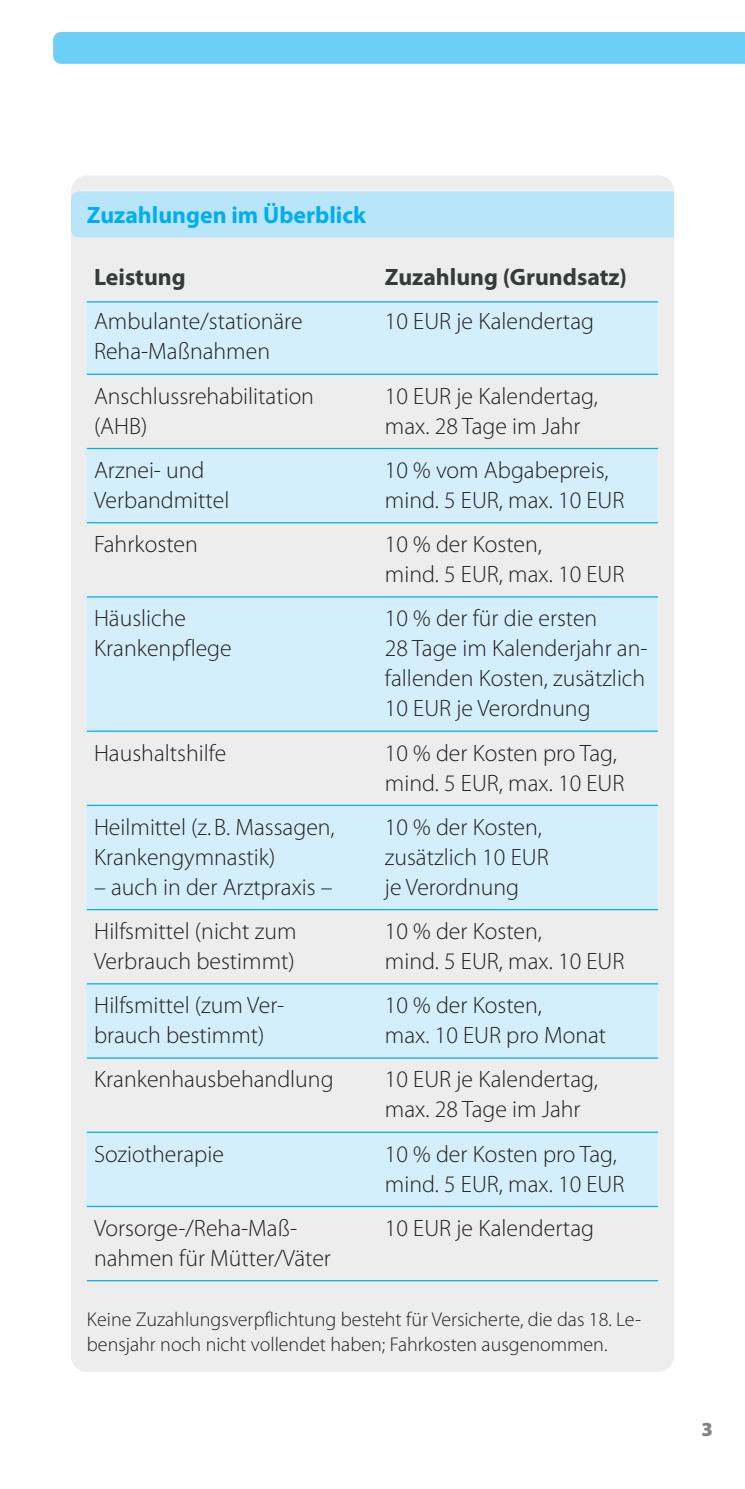
<style>
.page{position:relative;width:745px;height:1489px;background:#fff}
.page>*{position:absolute;margin:0;border:0;box-sizing:border-box;transform-origin:0 0}
.t1{font:300 23.75px/30px "Myriad Pro";color:#231f20}
.t2{font:700 23.75px "Myriad Pro";color:#363a3b}
.t3{font:700 23.75px "Myriad Pro";color:#00aeef}
.t4{font:300 20px/25px "Myriad Pro";color:#231f20}
.t5{font:900 20px "Myriad Pro";color:#808285}
</style>
<div class="page">
<div style="left:53px;top:32px;width:691px;height:32px;background:#6bcff6"></div>
<div style="left:71px;top:175px;width:602px;height:1196px;background:#ecedec;border-radius:16px"></div>
<div style="left:71px;top:191px;width:602px;height:46px;background:#b9e5fa"></div>
<div style="left:87px;top:302px;width:570px;height:71px;background:#d4effb"></div>
<div style="left:87px;top:449px;width:570px;height:73px;background:#d4effb"></div>
<div style="left:87px;top:984px;width:570px;height:73px;background:#d4effb"></div>
<div style="left:87px;top:1132px;width:570px;height:73px;background:#d4effb"></div>
<div style="left:87px;top:597px;width:570px;height:133px;background:#d4effb"></div>
<div style="left:87px;top:806px;width:570px;height:103px;background:#d4effb"></div>
<hr style="left:87px;top:301px;width:570px;height:1px;background:#00aeef">
<hr style="left:87px;top:373px;width:570px;height:2px;background:#00aeef">
<hr style="left:87px;top:448px;width:570px;height:1px;background:#00aeef">
<hr style="left:87px;top:522px;width:570px;height:1px;background:#00aeef">
<hr style="left:87px;top:596px;width:570px;height:1px;background:#00aeef">
<hr style="left:87px;top:730px;width:570px;height:1px;background:#00aeef">
<hr style="left:87px;top:804px;width:570px;height:2px;background:#00aeef">
<hr style="left:87px;top:909px;width:570px;height:1px;background:#00aeef">
<hr style="left:87px;top:983px;width:570px;height:1px;background:#00aeef">
<hr style="left:87px;top:1057px;width:570px;height:1px;background:#00aeef">
<hr style="left:87px;top:1131px;width:570px;height:1px;background:#00aeef">
<hr style="left:87px;top:1205px;width:570px;height:1px;background:#00aeef">
<hr style="left:87px;top:1279px;width:570px;height:2px;background:#00aeef">
<p class="t3" style="left:87px;top:202px;width:280px">Zuzahlungen im Überblick</p>
<p class="t2" style="left:94px;top:264px;width:93px">Leistung</p>
<p class="t2" style="left:384px;top:264px;width:243px">Zuzahlung (Grundsatz)</p>
<p class="t1" style="left:94px;top:307px;width:210px">Ambulante/stationäre</p>
<p class="t1" style="left:384px;top:307px;width:210px">10 EUR je Kalendertag</p>
<p class="t1" style="left:94px;top:330px;width:221px;line-height:44.2px">Reha-Maßnahmen<br>Anschlussrehabilitation</p>
<p class="t1" style="left:384px;top:381px;width:214px">10 EUR je Kalendertag,</p>
<p class="t1" style="left:94px;top:411px;width:55px">(AHB)</p>
<p class="t1" style="left:384px;top:411px;width:197px">max. 28 Tage im Jahr</p>
<p class="t1" style="left:94px;top:455px;width:112px">Arznei- und</p>
<p class="t1" style="left:384px;top:455px;width:225px">10 % vom Abgabepreis,</p>
<p class="t1" style="left:94px;top:485px;width:137px">Verbandmittel</p>
<p class="t1" style="left:384px;top:485px;width:241px">mind. 5 EUR, max. 10 EUR</p>
<p class="t1" style="left:94px;top:529px;width:105px">Fahrkosten</p>
<p class="t1" style="left:384px;top:529px;width:241px">10 % der Kosten,<br>mind. 5 EUR, max. 10 EUR</p>
<p class="t1" style="left:94px;top:603px;width:94px">Häusliche</p>
<p class="t1" style="left:384px;top:603px;width:214px">10 % der für die ersten</p>
<p class="t1" style="left:94px;top:633px;width:139px">Krankenpflege</p>
<p class="t1" style="left:384px;top:633px;width:264px;text-align:justify">28 Tage im Kalenderjahr an&shy;fallenden Kosten, zusätzlich 10 EUR je Verordnung</p>
<p class="t1" style="left:94px;top:738px;width:134px">Haushaltshilfe</p>
<p class="t1" style="left:384px;top:738px;width:241px">10 % der Kosten pro Tag, mind. 5 EUR, max. 10 EUR</p>
<p class="t1" style="left:94px;top:812px;width:242px">Heilmittel (z.B. Massagen,</p>
<p class="t1" style="left:384px;top:812px;width:158px">10 % der Kosten,</p>
<p class="t1" style="left:94px;top:842px;width:183px">Krankengymnastik)</p>
<p class="t1" style="left:384px;top:842px;width:165px">zusätzlich 10 EUR</p>
<p class="t1" style="left:94px;top:872px;width:240px">– auch in der Arztpraxis –</p>
<p class="t1" style="left:384px;top:872px;width:135px">je Verordnung</p>
<p class="t1" style="left:94px;top:916px;width:204px">Hilfsmittel (nicht zum</p>
<p class="t1" style="left:384px;top:916px;width:158px">10 % der Kosten,</p>
<p class="t1" style="left:94px;top:946px;width:202px">Verbrauch bestimmt)</p>
<p class="t1" style="left:384px;top:946px;width:241px">mind. 5 EUR, max. 10 EUR</p>
<p class="t1" style="left:94px;top:990px;width:192px">Hilfsmittel (zum Ver-</p>
<p class="t1" style="left:384px;top:990px;width:158px">10 % der Kosten,</p>
<p class="t1" style="left:94px;top:1020px;width:172px">brauch bestimmt)</p>
<p class="t1" style="left:384px;top:1020px;width:223px">max. 10 EUR pro Monat</p>
<p class="t1" style="left:94px;top:1064px;width:241px">Krankenhausbehandlung</p>
<p class="t1" style="left:384px;top:1064px;width:214px">10 EUR je Kalendertag, max. 28 Tage im Jahr</p>
<p class="t1" style="left:94px;top:1138px;width:131px">Soziotherapie</p>
<p class="t1" style="left:384px;top:1138px;width:241px">10 % der Kosten pro Tag, mind. 5 EUR, max. 10 EUR</p>
<p class="t1" style="left:94px;top:1213px;width:204px">Vorsorge-/Reha-Maß-</p>
<p class="t1" style="left:384px;top:1213px;width:210px">10 EUR je Kalendertag</p>
<p class="t1" style="left:94px;top:1243px;width:238px">nahmen für Mütter/Väter</p>
<p class="t4" style="left:87px;top:1307px;width:555px">Keine Zuzahlungsverpflichtung besteht für Versicherte, die das 18. Le&shy;bensjahr noch nicht vollendet haben; Fahrkosten ausgenommen.</p>
<p class="t5" style="left:701px;top:1417px;width:13px">3</p>
</div>
